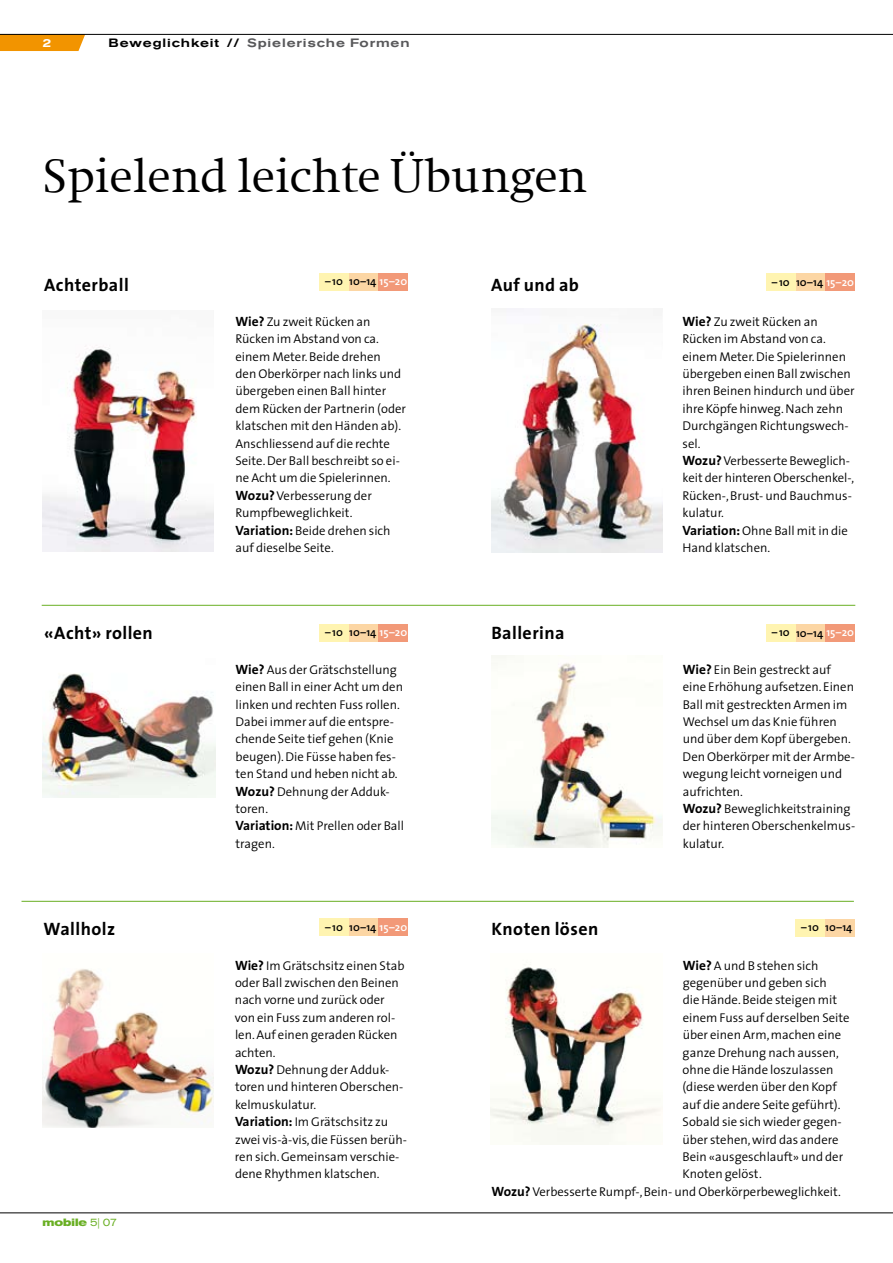
<style>
.page{position:relative;width:893px;height:1263px;background:#fff}
.page>*{position:absolute;margin:0;border:0;box-sizing:border-box;transform-origin:0 0}
.t1{font:300 48px "Swift Com";color:#000}
.t2{font:700 18px "The Sans";letter-spacing:.025em;color:#000}
.t3{font:300 12.75px/17.4px "The Sans";color:#000}
.t4{font:500 expanded 12px "Akzidenz Grotesk BE";letter-spacing:.07em;color:#58585a}
.t5{font:600 11.25px "The Sans";color:#000}
.t6{font:700 expanded 10.5px "Akzidenz Grotesk BE";color:#69af23}
.s1{color:#000}
.s2{color:#fff}
.s3{font-weight:700;font-size:13.5px}
.s4{font-weight:400}
</style>
<div class="page">
<img style="left:43px;top:346px;width:170px;height:206px">
<img style="left:491px;top:309px;width:171px;height:243px">
<hr style="left:42px;top:605px;width:813px;height:1px;background:#69af23">
<div style="left:796px;top:274px;width:29px;height:17px;background:#fcd6a4"></div>
<div style="left:825px;top:274px;width:29px;height:17px;background:#f29978"></div>
<div style="left:766px;top:274px;width:30px;height:17px;background:#fff4b1"></div>
<div style="left:349px;top:273px;width:29px;height:17px;background:#fcd6a4"></div>
<div style="left:378px;top:273px;width:30px;height:17px;background:#f29978"></div>
<div style="left:319px;top:273px;width:30px;height:17px;background:#fff4b1"></div>
<img style="left:43px;top:673px;width:172px;height:125px">
<img style="left:491px;top:656px;width:171px;height:192px">
<div style="left:796px;top:625px;width:29px;height:17px;background:#fcd6a4"></div>
<div style="left:825px;top:625px;width:29px;height:17px;background:#f29978"></div>
<div style="left:766px;top:625px;width:30px;height:17px;background:#fff4b1"></div>
<div style="left:349px;top:624px;width:29px;height:17px;background:#fcd6a4"></div>
<div style="left:378px;top:624px;width:30px;height:17px;background:#f29978"></div>
<div style="left:319px;top:624px;width:30px;height:17px;background:#fff4b1"></div>
<img style="left:43px;top:969px;width:170px;height:159px">
<hr style="left:22px;top:901px;width:832px;height:1px;background:#69af23">
<div style="left:349px;top:919px;width:29px;height:17px;background:#fcd6a4"></div>
<div style="left:378px;top:919px;width:30px;height:17px;background:#f29978"></div>
<div style="left:319px;top:919px;width:30px;height:17px;background:#fff4b1"></div>
<img style="left:490px;top:964px;width:171px;height:180px">
<div style="left:825px;top:919px;width:29px;height:17px;background:#fcd6a4"></div>
<div style="left:795px;top:919px;width:30px;height:17px;background:#fff4b1"></div>
<hr style="left:0;top:34px;width:893px;height:1px;background:#000">
<hr style="left:0;top:1212px;width:893px;height:1px;background:#000">
<svg style="left:0;top:34px;width:85px;height:17px"></svg>
<p class="t4" style="left:109px;top:36px;width:303px"><span class="s1">Beweglichkeit //</span> Spielerische Formen</p>
<h1 class="t1" style="left:43px;top:148px;width:546px">Spielend leichte Übungen</h1>
<h2 class="t2" style="left:44px;top:273px;width:86px">Achterball</h2>
<h2 class="t2" style="left:491px;top:273px;width:89px">Auf und ab</h2>
<p class="t5" style="left:325px;top:274px;width:84px">–10 10–14 <span class="s2">15–20</span></p>
<p class="t5" style="left:772px;top:275px;width:84px">–10 10–14 <span class="s2">15–20</span></p>
<p class="t3" style="left:235px;top:313px;width:172px"><span class="s3">Wie?</span> Zu zweit Rücken an<br>Rücken im Abstand von ca. einem Meter.Beide drehen<br>den Oberkörper nach links und übergeben einen Ball hinter dem Rücken der Partnerin (oder klatschen mit den Händen ab).<br>Anschliessend auf die rechte<br>Seite.Der Ball beschreibt so ei&shy;ne Acht um die Spielerinnen.<br><span class="s3">Wozu?</span>Verbesserung der<br>Rumpfbeweglichkeit.<br><span class="s3">Variation:</span> Beide drehen sich auf dieselbe Seite.</p>
<p class="t3" style="left:682px;top:313px;width:174px"><span class="s3">Wie?</span> Zu zweit Rücken an<br>Rücken im Abstand von ca. einem Meter.Die Spielerinnen übergeben einen Ball zwischen ihren Beinen hindurch und über ihre Köpfe hinweg.Nach zehn<br>Durchgängen Richtungswech&shy;sel.<br><span class="s3">Wozu?</span>Verbesserte Beweglich&shy;keit der hinteren Oberschenkel-,<br>Rücken-,Brust- und Bauchmus&shy;kulatur.<br><span class="s3">Variation:</span> Ohne Ball mit in die<br>Hand klatschen.</p>
<h2 class="t2" style="left:44px;top:621px;width:110px">«Acht» rollen</h2>
<h2 class="t2" style="left:491px;top:621px;width:75px">Ballerina</h2>
<p class="t5" style="left:325px;top:625px;width:84px">–10 10–14 <span class="s2">15–20</span></p>
<p class="t5" style="left:772px;top:625px;width:84px">–10 10–14 <span class="s2">15–20</span></p>
<p class="t3" style="left:236px;top:661px;width:170px"><span class="s3">Wie?</span> Aus der Grätschstellung einen Ball in einer Acht um den linken und rechten Fuss rollen.<br>Dabei immer auf die entspre&shy;chende Seite tief gehen (Knie beugen).Die Füsse haben fes&shy;ten Stand und heben nicht ab.<br><span class="s3">Wozu?</span> Dehnung der Adduk&shy;toren.<br><span class="s3">Variation:</span> Mit Prellen oder Ball tragen.</p>
<p class="t3" style="left:683px;top:661px;width:174px"><span class="s3">Wie?</span> Ein Bein gestreckt auf eine Erhöhung aufsetzen.Einen<br>Ball mit gestreckten Armen im<br>Wechsel um das Knie führen und über dem Kopf übergeben.<br>Den Oberkörper mit der Armbe&shy;wegung leicht vorneigen und aufrichten.<br><span class="s3">Wozu?</span> Beweglichkeitstraining der hinteren Oberschenkelmus&shy;kulatur.</p>
<h2 class="t2" style="left:44px;top:917px;width:73px">Wallholz</h2>
<h2 class="t2" style="left:491px;top:917px;width:108px">Knoten lösen</h2>
<p class="t5" style="left:325px;top:919px;width:84px">–10 10–14 <span class="s2">15–20</span></p>
<p class="t5" style="left:801px;top:920px;width:53px">–10 10–14</p>
<p class="t3" style="left:235px;top:957px;width:174px"><span class="s3">Wie?</span> Im Grätschsitz einen Stab oder Ball zwischen den Beinen nach vorne und zurück oder von ein Fuss zum anderen rol&shy;len.Auf einen geraden Rücken achten.<br><span class="s3">Wozu?</span> Dehnung der Adduk&shy;toren und hinteren Oberschen&shy;kelmuskulatur.<br><span class="s3">Variation:</span> Im Grätschsitz zu zwei vis-à-vis,die Füssen berüh&shy;ren sich.Gemeinsam verschie&shy;dene Rhythmen klatschen.</p>
<p class="t3" style="left:683px;top:957px;width:137px"><span class="s3">Wie?</span> A und B stehen sich</p>
<p class="t3" style="left:683px;top:974px;width:145px">gegenüber und geben sich</p>
<p class="t3" style="left:683px;top:991px;width:156px">die Hände.Beide steigen mit</p>
<p class="t3" style="left:683px;top:1009px;width:168px">einem Fuss auf derselben Seite</p>
<p class="t3" style="left:683px;top:1026px;width:160px">über einen Arm,machen eine</p>
<p class="t3" style="left:683px;top:1044px;width:158px">ganze Drehung nach aussen,</p>
<p class="t3" style="left:683px;top:1061px;width:152px">ohne die Hände loszulassen</p>
<p class="t3" style="left:683px;top:1078px;width:156px">(diese werden über den Kopf</p>
<p class="t3" style="left:683px;top:1096px;width:159px">auf die andere Seite geführt).</p>
<p class="t3" style="left:683px;top:1113px;width:161px">Sobald sie sich wieder gegen-</p>
<p class="t3" style="left:683px;top:1131px;width:157px">über stehen,wird das andere</p>
<p class="t3" style="left:682px;top:1148px;width:162px">Bein «ausgeschlauft» und der</p>
<p class="t3" style="left:682px;top:1165px;width:81px">Knoten gelöst.</p>
<p class="t3" style="left:491px;top:1183px;width:351px"><span class="s3">Wozu?</span>Verbesserte Rumpf-,Bein- und Oberkörperbeweglichkeit.</p>
<p class="t6" style="left:43px;top:1216px;width:76px">mobile <span class="s4">5| 07</span></p>
</div>
